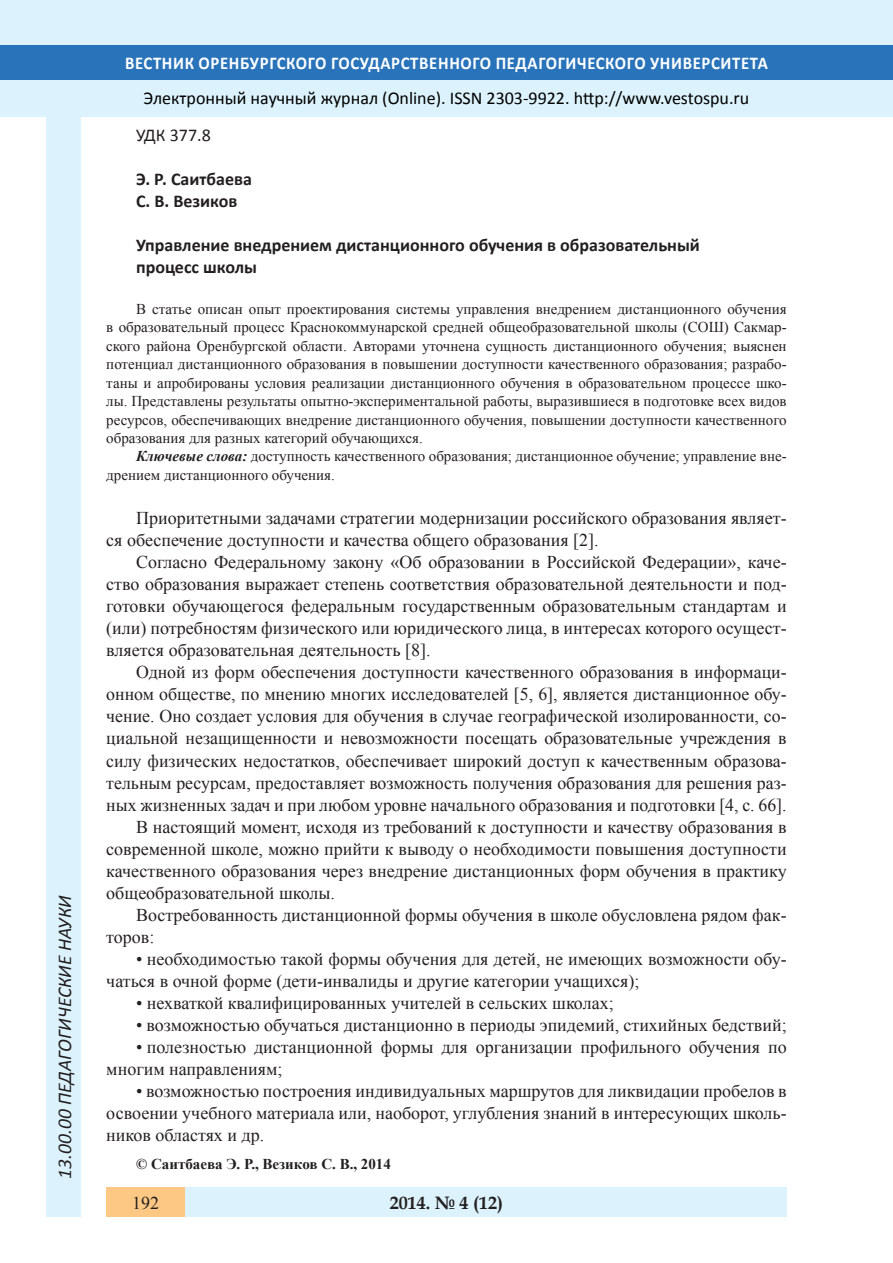
<style>
.page{position:relative;width:893px;height:1263px;background:#fff}
.page>*{position:absolute;margin:0;border:0;box-sizing:border-box;transform-origin:0 0}
.t1{font:italic 19.5px "Calibri";color:#231f20}
.Стиль2{font:18px/22px "Times New Roman";color:#231f20}
.Заголовок_2{font:700 18px "Calibri";color:#231f20}
.t2{font:18px "Calibri";color:#000}
.t3{font:700 18px "Calibri";letter-spacing:.04em;color:#fff;scale:.93 1}
.t4{font:700 18px "Book Antiqua";color:#231f20}
.Заголовок_2-2{font:18px "Calibri";color:#231f20}
.литература{font:15px/18.5px "Times New Roman";color:#231f20;text-align:justify}
.Стиль2-2{font:700 15px "Times New Roman";color:#231f20}
.s1{font-weight:700;font-style:italic}
</style>
<div class="page">
<div style="left:0;top:0;width:893px;height:116px;background:#dcf2fc"></div>
<div style="left:0;top:45px;width:893px;height:34px;background:#2873ba"></div>
<div style="left:106px;top:1188px;width:681px;height:29px;background:#dcf2fc"></div>
<div style="left:106px;top:1188px;width:79px;height:29px;background:#fdc784"></div>
<div style="left:47px;top:116px;width:34px;height:1101px;background:#dcf2fc"></div>
<p class="t1" style="left:51px;top:1179px;width:285px;rotate:-90deg">13.00.00 ПЕДАГОГИЧЕСКИЕ НАУКИ</p>
<p class="t3" style="left:125px;top:50px;width:693px">ВЕСТНИК ОРЕНБУРГСКОГО ГОСУДАРСТВЕННОГО ПЕДАГОГИЧЕСКОГО УНИВЕРСИТЕТА</p>
<p class="t2" style="left:144px;top:85px;width:607px">Электронный научный журнал (Online). ISSN 2303-9922. http://www.vestospu.ru</p>
<p class="Заголовок_2-2" style="left:136px;top:123px;width:76px">УДК 377.8</p>
<p class="Заголовок_2" style="left:136px;top:166px;width:117px">Э. Р. Саитбаева</p>
<p class="Заголовок_2" style="left:136px;top:188px;width:103px">С. В. Везиков</p>
<p class="Заголовок_2" style="left:136px;top:233px;width:565px">Управление внедрением дистанционного обучения в образовательный</p>
<p class="Заголовок_2" style="left:136px;top:255px;width:122px">процесс школы</p>
<p class="литература" style="left:106px;top:299px;width:682px;text-indent:30px">В статье описан опыт проектирования системы управления внедрением дистанционного обучения в образовательный процесс Краснокоммунарской средней общеобразовательной школы (СОШ) Сакмар&shy;ского района Оренбургской области. Авторами уточнена сущность дистанционного обучения; выяснен потенциал дистанционного образования в повышении доступности качественного образования; разрабо&shy;таны и апробированы условия реализации дистанционного обучения в образовательном процессе шко&shy;лы. Представлены результаты опытно-экспериментальной работы, выразившиеся в подготовке всех видов ресурсов, обеспечивающих внедрение дистанционного обучения, повышении доступности качественного образования для разных категорий обучающихся.</p>
<p class="литература" style="left:106px;top:447px;width:682px;text-indent:30px"><span class="s1">Ключевые слова:</span> доступность качественного образования; дистанционное обучение; управление вне&shy;дрением дистанционного обучения.</p>
<p class="Стиль2" style="left:106px;top:506px;width:682px;text-indent:30px">Приоритетными задачами стратегии модернизации российского образования являет&shy;ся обеспечение доступности и качества общего образования [2].</p>
<p class="Стиль2" style="left:106px;top:550px;width:682px;text-align:justify;text-indent:30px">Согласно Федеральному закону «Об образовании в Российской Федерации», каче&shy;ство образования выражает степень соответствия образовательной деятельности и под&shy;готовки обучающегося федеральным государственным образовательным стандартам и (или) потребностям физического или юридического лица, в интересах которого осущест&shy;вляется образовательная деятельность [8].</p>
<p class="Стиль2" style="left:106px;top:661px;width:682px;text-align:justify;text-indent:30px">Одной из форм обеспечения доступности качественного образования в информаци&shy;онном обществе, по мнению многих исследователей [5, 6], является дистанционное обу&shy;чение. Оно создает условия для обучения в случае географической изолированности, со&shy;циальной незащищенности и невозможности посещать образовательные учреждения в силу физических недостатков, обеспечивает широкий доступ к качественным образова&shy;тельным ресурсам, предоставляет возможность получения образования для решения раз&shy;ных жизненных задач и при любом уровне начального образования и подготовки [4, с. 66].</p>
<p class="Стиль2" style="left:106px;top:815px;width:682px;text-align:justify;text-indent:30px">В настоящий момент, исходя из требований к доступности и качеству образования в современной школе, можно прийти к выводу о необходимости повышения доступности качественного образования через внедрение дистанционных форм обучения в практику общеобразовательной школы.</p>
<p class="Стиль2" style="left:106px;top:903px;width:682px;text-indent:30px">Востребованность дистанционной формы обучения в школе обусловлена рядом фак&shy;торов:</p>
<p class="Стиль2" style="left:106px;top:947px;width:682px;text-indent:30px">• необходимостью такой формы обучения для детей, не имеющих возможности обу&shy;чаться в очной форме (дети-инвалиды и другие категории учащихся);</p>
<p class="Стиль2" style="left:136px;top:991px;width:479px">• нехваткой квалифицированных учителей в сельских школах;</p>
<p class="Стиль2" style="left:136px;top:1013px;width:652px">• возможностью обучаться дистанционно в периоды эпидемий, стихийных бедствий;</p>
<p class="Стиль2" style="left:106px;top:1035px;width:682px;text-indent:30px">• полезностью дистанционной формы для организации профильного обучения по многим направлениям;</p>
<p class="Стиль2" style="left:106px;top:1080px;width:682px;text-align:justify;text-indent:30px">• возможностью построения индивидуальных маршрутов для ликвидации пробелов в освоении учебного материала или, наоборот, углубления знаний в интересующих школь&shy;ников областях и др.</p>
<p class="Стиль2-2" style="left:136px;top:1153px;width:256px">© Саитбаева Э. Р., Везиков С. В., 2014</p>
<p class="Стиль2" style="left:132px;top:1191px;width:28px">192</p>
<p class="t4" style="left:390px;top:1190px;width:115px">2014. № 4 (12)</p>
</div>
